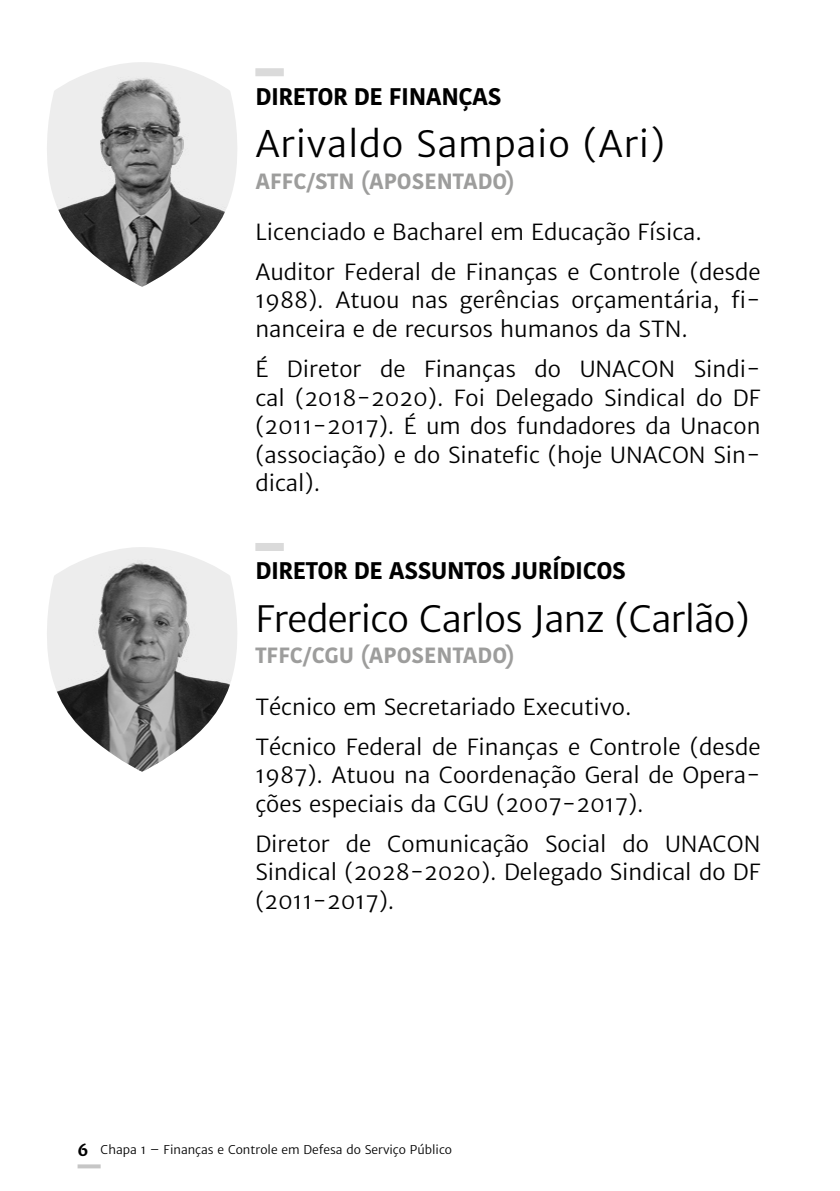
<style>
.page{position:relative;width:840px;height:1191px;background:#fff}
.page>*{position:absolute;margin:0;border:0;box-sizing:border-box;transform-origin:0 0}
.cand_Nome{font:36px "Merriweather Sans";letter-spacing:-.02em;color:#000}
.cand_Nome-2{font:36px "Merriweather Sans";letter-spacing:.02em;color:#000}
.cand_cargo{font:700 24px "Kohinoor Bangla";letter-spacing:-.02em;color:#000}
.Texto{font:22px/28.6px "Merriweather Sans";color:#000;text-align:justify}
.cand_orgao{font:700 22px "Kohinoor Bangla";color:#9d9d9c}
.t1{font:12px "Merriweather Sans";color:#000}
.s1{font-weight:700;font-size:16px}
</style>
<div class="page">
<svg style="left:77px;top:1164px;width:24px;height:4px"></svg>
<div style="left:255px;top:68px;width:28px;height:8px;background:#dadada"></div>
<div style="left:255px;top:543px;width:28px;height:8px;background:#dadada"></div>
<img style="left:47px;top:62px;width:190px;height:225px">
<svg style="left:89px;top:547px;width:106px;height:11px"></svg>
<img style="left:47px;top:558px;width:190px;height:213px">
<p class="cand_cargo" style="left:255px;top:75px;width:247px">DIRETOR DE FINANÇAS</p>
<p class="cand_Nome-2" style="left:255px;top:122px;width:411px">Arivaldo Sampaio (Ari)</p>
<p class="cand_orgao" style="left:255px;top:161px;width:261px">AFFC/STN (APOSENTADO)</p>
<p class="Texto" style="left:255px;top:218px;width:448px">Licenciado e Bacharel em Educação Física.</p>
<p class="Texto" style="left:255px;top:258px;width:506px">Auditor Federal de Finanças e Controle (desde 1988). Atuou nas gerências orçamentária, fi&shy;nanceira e de recursos humanos da STN.</p>
<p class="Texto" style="left:255px;top:355px;width:506px">É Diretor de Finanças do UNACON Sindi&shy;cal (2018-2020). Foi Delegado Sindical do DF (2011-2017). É um dos fundadores da Unacon (associação) e do Sinatefic (hoje UNACON Sin&shy;dical).</p>
<p class="cand_cargo" style="left:255px;top:550px;width:372px">DIRETOR DE ASSUNTOS JURÍDICOS</p>
<p class="cand_Nome" style="left:255px;top:597px;width:495px">Frederico Carlos Janz (Carlão)</p>
<p class="cand_orgao" style="left:255px;top:636px;width:261px">TFFC/CGU (APOSENTADO)</p>
<p class="Texto" style="left:255px;top:692px;width:377px">Técnico em Secretariado Executivo.</p>
<p class="Texto" style="left:255px;top:732px;width:506px">Técnico Federal de Finanças e Controle (desde 1987). Atuou na Coordenação Geral de Opera&shy;ções especiais da CGU (2007-2017).</p>
<p class="Texto" style="left:255px;top:829px;width:506px">Diretor de Comunicação Social do UNACON Sindical (2028-2020). Delegado Sindical do DF (2011-2017).</p>
<p class="t1" style="left:77px;top:1142px;width:376px"><span class="s1">6</span> Chapa 1 – Finanças e Controle em Defesa do Serviço Público</p>
</div>
